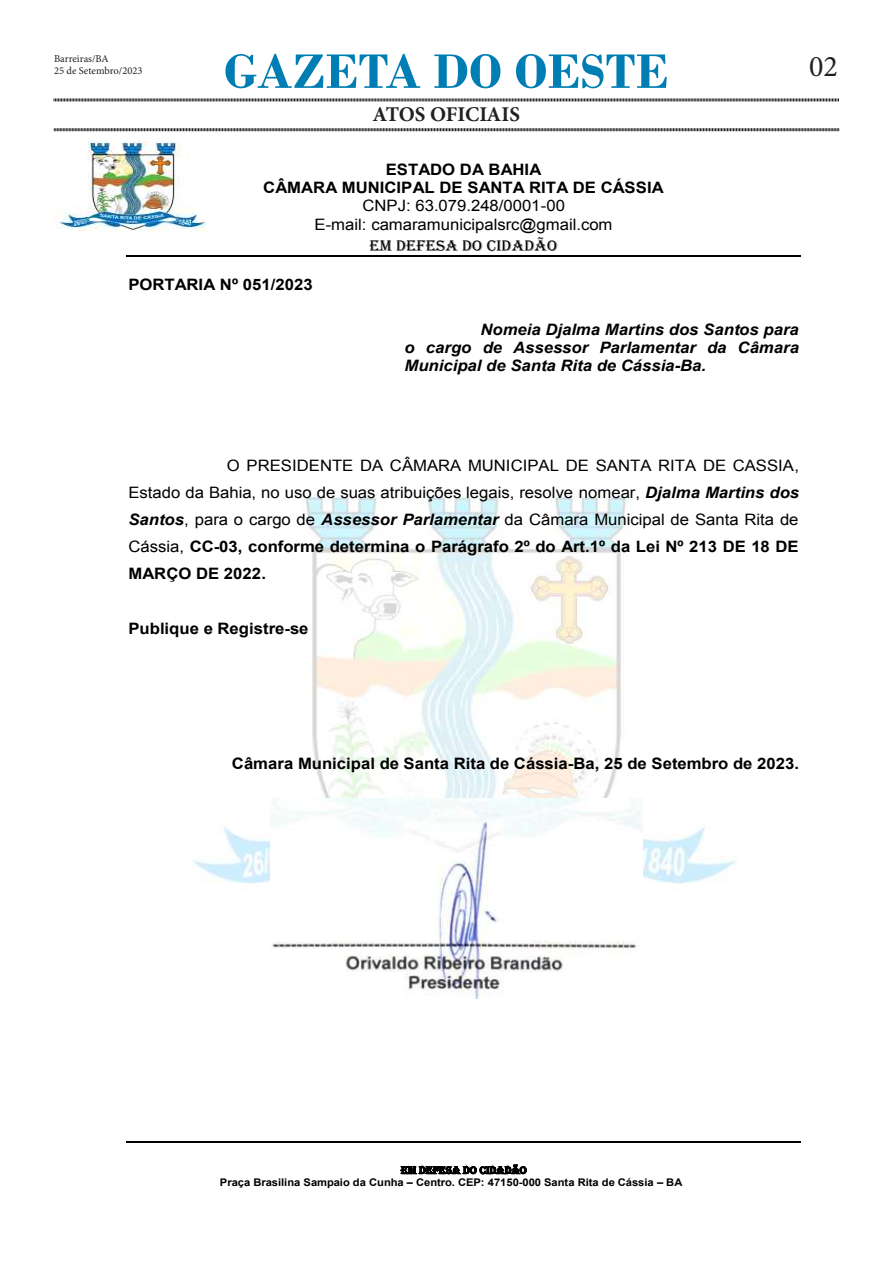
<style>
.page{position:relative;width:893px;height:1263px;background:#fff}
.page>*{position:absolute;margin:0;border:0;box-sizing:border-box;transform-origin:0 0}
.t1{font:700 51px "Bodoni";color:#007eb4}
.t2{font:30px "Minion Pro";color:#231f20}
.t3{font:700 21px "Minion Pro";letter-spacing:-.005em;color:#231f20}
.t4{font:15.75px/27.2px "Arial";color:#000;text-align:center;scale:1.06 1}
.t5{font:italic 700 15.75px/18.1px "Arial";color:#000;text-align:justify;scale:1.06 1}
.t6{font:700 15.75px "Arial";color:#000;scale:1.06 1}
.t7{font:15.75px "Algerian";color:#000;scale:1.06 1}
.t8{font:700 10.5px "Arial";letter-spacing:-.005em;color:#000;scale:1.06 1}
.t9{font:10.5px "Minion Pro";color:#231f20}
.s1{font-weight:700}
.s2{font-weight:700;font-style:italic}
.s3{font-style:inherit}
</style>
<div class="page">
<svg style="left:54px;top:98px;width:785px;height:4px;background:#908e8e"></svg>
<svg style="left:54px;top:128px;width:785px;height:4px;background:#908e8e"></svg>
<img style="left:193px;top:495px;width:544px;height:389px">
<hr style="left:126px;top:255px;width:675px;height:2px;background:#000">
<hr style="left:126px;top:1141px;width:675px;height:2px;background:#000">
<svg style="left:400px;top:1164px;width:126px;height:10px"></svg>
<img style="left:59px;top:142px;width:147px;height:90px">
<img style="left:271px;top:799px;width:372px;height:200px">
<p class="t1" style="left:224px;top:41px;width:446px">GAZETA DO OESTE</p>
<p class="t3" style="left:373px;top:100px;width:149px">ATOS OFICIAIS</p>
<p class="t9" style="left:54px;top:51px;width:56px">Barreiras/BA</p>
<p class="t9" style="left:54px;top:64px;width:90px">25 de Setembro/2023</p>
<p class="t2" style="left:809px;top:46px;width:30px">02</p>
<p class="t4" style="left:263px;top:161px;width:379px;line-height:18.1px"><span class="s1">ESTADO DA BAHIA<br>CÂMARA MUNICIPAL DE SANTA RITA DE CÁSSIA<br></span>CNPJ: 63.079.248/0001-00<br>E-mail: camaramunicipalsrc@gmail.com</p>
<p class="t7" style="left:369px;top:237px;width:179px">EM DEFESA DO CIDADÃO</p>
<p class="t6" style="left:128px;top:273px;width:175px">PORTARIA Nº 051/2023</p>
<p class="t5" style="left:405px;top:321px;width:374px;text-indent:76px">Nomeia Djalma Martins dos Santos para o cargo de Assessor Parlamentar da Câmara Municipal de Santa Rita de Cássia-Ba.</p>
<p class="t4" style="left:128px;top:452px;width:634px;text-align:justify;text-indent:99px">O PRESIDENTE DA CÂMARA MUNICIPAL DE SANTA RITA DE CASSIA, Estado da Bahia, no uso de suas atribuições legais, resolve nomear, <span class="s2">Djalma Martins dos Santos</span>, para o cargo de <span class="s2">Assessor Parlamentar</span> da Câmara Municipal de Santa Rita de Cássia, <span class="s1">CC-03, conforme determina o Parágrafo 2º do Art.1º da Lei Nº 213 DE 18 DE MARÇO DE 2022.</span></p>
<p class="t6" style="left:128px;top:618px;width:171px">Publique e Registre-se</p>
<p class="t6" style="left:232px;top:753px;width:536px">Câmara Municipal de Santa Rita de Cássia-Ba, 25 de Setembro de 2023.</p>
<p class="t8" style="left:220px;top:1175px;width:438px">Praça Brasilina Sampaio da Cunha <span class="s3">–</span> Centro. CEP: 47150-000 Santa Rita de Cássia <span class="s3">–</span> BA</p>
</div>
